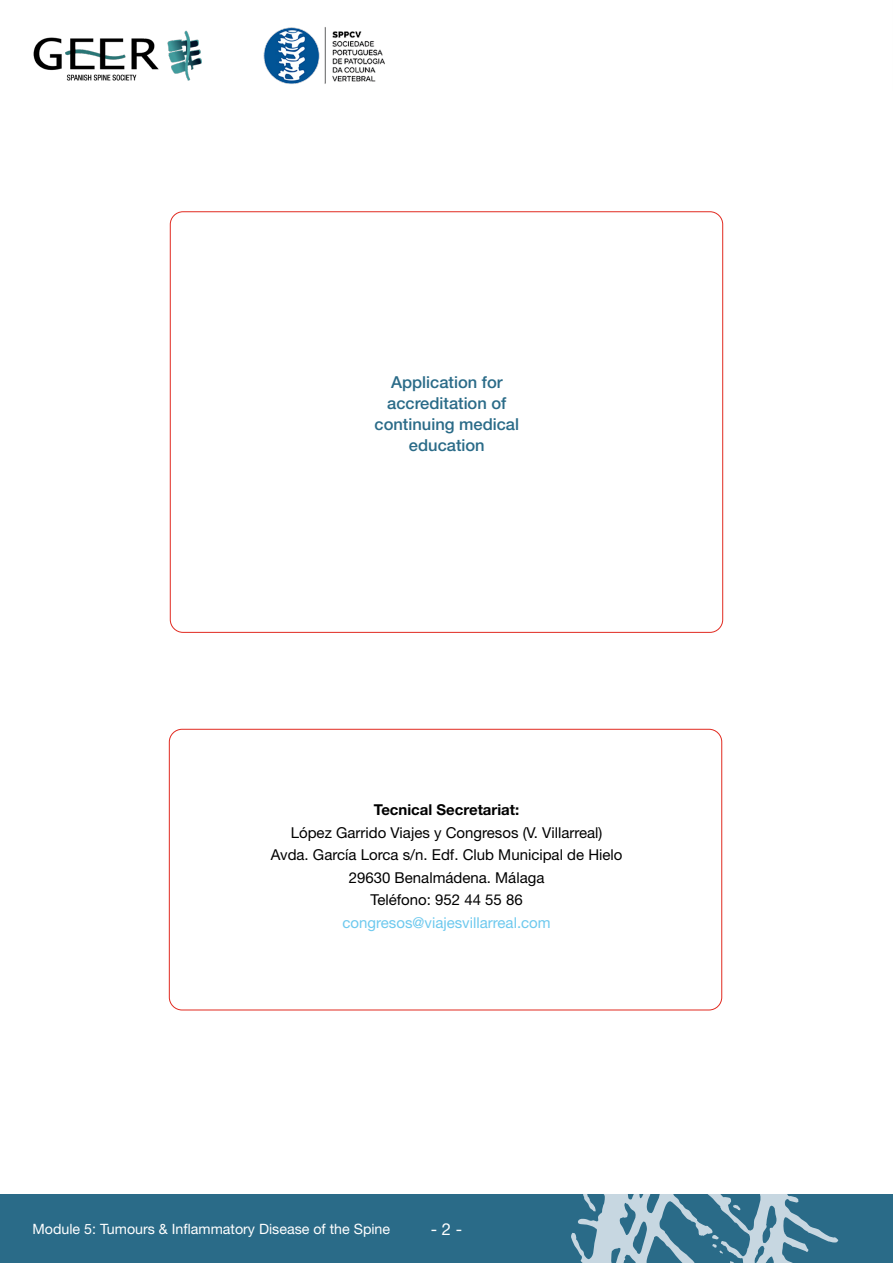
<style>
.page{position:relative;width:893px;height:1263px;background:#fff}
.page>*{position:absolute;margin:0;border:0;box-sizing:border-box;transform-origin:0 0}
.t1{font:500 16.5px/21px "Helvetica Neue LT Std";color:#2a6b88;text-align:center}
.t2{font:16.5px "Helvetica Neue LT Std";color:#fff}
.t3{font:15px/22.5px "Helvetica Neue LT Std";color:#000;text-align:center}
.t4{font:15px "Helvetica Neue LT Std";color:#6ec9ee}
.t5{font:700 15px "Helvetica Neue LT Std";color:#000}
.t6{font:14.25px "Helvetica Neue LT Std";color:#fff}
</style>
<div class="page">
<div style="left:0;top:1195px;width:893px;height:68px;background:#2a6b88"></div>
<svg style="left:571px;top:1195px;width:268px;height:68px"></svg>
<img style="left:263px;top:27px;width:122px;height:57px">
<img style="left:33px;top:30px;width:169px;height:51px">
<div style="left:169px;top:729px;width:553px;height:281px;border:1px solid #e12a20;border-radius:13px"></div>
<p class="t1" style="left:375px;top:372px;width:146px">Application for accreditation of continuing medical education</p>
<p class="t5" style="left:374px;top:801px;width:147px">Tecnical Secretariat:</p>
<p class="t3" style="left:271px;top:821px;width:353px">López Garrido Viajes y Congresos (V. Villarreal)<br>Avda. García Lorca s/n. Edf. Club Municipal de Hielo 29630 Benalmádena. Málaga<br>Teléfono: 952 44 55 86</p>
<p class="t4" style="left:343px;top:914px;width:210px">congresos@viajesvillarreal.com</p>
<p class="t6" style="left:32px;top:1220px;width:359px">Module 5: Tumours &amp; Inflammatory Disease of the Spine</p>
<p class="t2" style="left:431px;top:1219px;width:33px">- 2 -</p>
</div>
